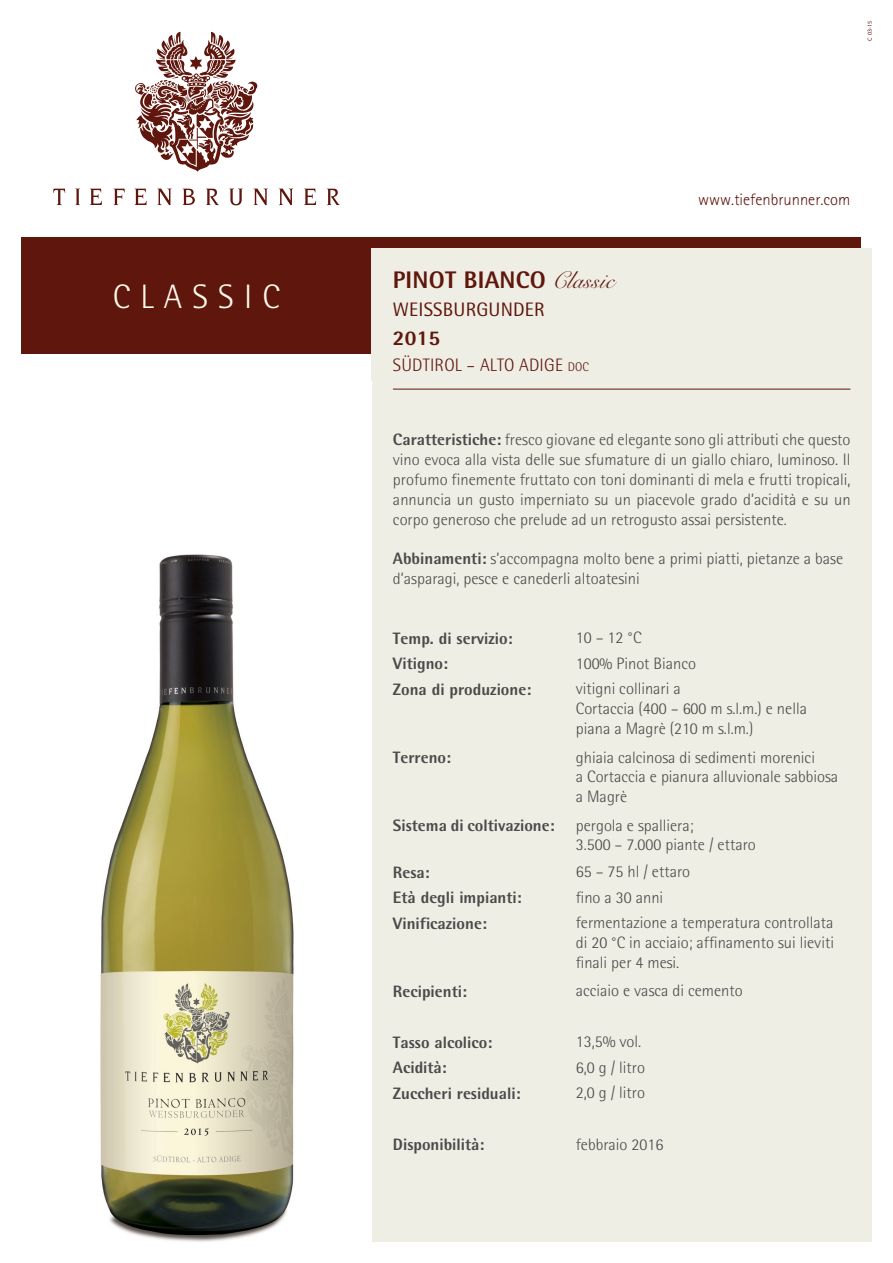
<style>
.page{position:relative;width:893px;height:1263px;background:#fff}
.page>*{position:absolute;margin:0;border:0;box-sizing:border-box;transform-origin:0 0}
.t1{font:300 33.9px "Rotis Semi Sans";letter-spacing:.3em;color:#fefbeb}
.t2{font:800 24px "Rotis Semi Sans";letter-spacing:.01em;color:#5f160c}
.t3{font:800 21px "Rotis Semi Sans";color:#5f160c}
.t4{font:19.5px "Rotis Semi Sans";letter-spacing:.01em;color:#5f160c}
.t5{font:300 18px "Rotis Semi Sans";letter-spacing:.01em;color:#5f160c}
.t6{font:300 16.5px/19.8px "Rotis Semi Sans";color:#4a4a49}
.t7{font:800 16.5px "Rotis Semi Sans";color:#4a4a49}
.t8{font:300 16.5px "Rotis Sans Serif";color:#5f160c}
.t9{font:6px "Myriad Pro";color:#5f160c}
.s1{font-family:"Rose Round Light DTC";font-weight:400}
.s2{font-size:12.6px}
.s3{font-weight:800}
</style>
<div class="page">
<div style="left:21px;top:237px;width:840px;height:117px;background:#5f160c"></div>
<div style="left:372px;top:248px;width:500px;height:994px;background:#efeee5"></div>
<svg style="left:53px;top:188px;width:287px;height:17px"></svg>
<svg style="left:135px;top:32px;width:122px;height:140px"></svg>
<hr style="left:393px;top:389px;width:457px;height:1px;background:#5f160c">
<img style="left:100px;top:554px;width:194px;height:688px">
<h1 class="t1" style="left:113px;top:277px;width:169px">CLASSIC</h1>
<p class="t9" style="left:866px;top:41px;width:22px;rotate:-90deg">C 03-15</p>
<h2 class="t2" style="left:393px;top:265px;width:223px">PINOT BIANCO <span class="s1">Classic</span></h2>
<p class="t4" style="left:393px;top:298px;width:153px">WEISSBURGUNDER</p>
<p class="t3" style="left:393px;top:325px;width:49px">2015</p>
<p class="t5" style="left:393px;top:355px;width:198px">SÜDTIROL – ALTO ADIGE <span class="s2">doc</span></p>
<p class="t8" style="left:698px;top:190px;width:154px">www.tiefenbrunner.com</p>
<p class="t6" style="left:393px;top:430px;width:459px;text-align:justify"><span class="s3">Caratteristiche:</span> fresco giovane ed elegante sono gli attributi che questo vino evoca alla vista delle sue sfumature di un giallo chiaro, luminoso. Il profumo finemente fruttato con toni dominanti di mela e frutti tropicali, annuncia un gusto imperniato su un piacevole grado d’acidità e su un corpo generoso che prelude ad un retrogusto assai persistente.</p>
<p class="t6" style="left:393px;top:549px;width:452px"><span class="s3">Abbinamenti:</span> s’accompagna molto bene a primi piatti, pietanze a base d’asparagi, pesce e canederli altoatesini</p>
<p class="t7" style="left:393px;top:628px;width:121px">Temp. di servizio:</p>
<p class="t6" style="left:576px;top:628px;width:67px">10 – 12 °C</p>
<p class="t7" style="left:393px;top:653px;width:57px">Vitigno:</p>
<p class="t6" style="left:576px;top:653px;width:122px">100% Pinot Bianco</p>
<p class="t7" style="left:393px;top:679px;width:140px">Zona di produzione:</p>
<p class="t6" style="left:576px;top:679px;width:233px">vitigni collinari a<br>Cortaccia (400 – 600 m s.l.m.) e nella piana a Magrè (210 m s.l.m.)</p>
<p class="t7" style="left:393px;top:747px;width:60px">Terreno:</p>
<p class="t6" style="left:576px;top:747px;width:264px">ghiaia calcinosa di sedimenti morenici<br>a Cortaccia e pianura alluvionale sabbiosa a Magrè</p>
<p class="t7" style="left:393px;top:815px;width:163px">Sistema di coltivazione:</p>
<p class="t6" style="left:576px;top:815px;width:182px">pergola e spalliera;<br>3.500 – 7.000 piante / ettaro</p>
<p class="t7" style="left:393px;top:862px;width:38px">Resa:</p>
<p class="t6" style="left:576px;top:862px;width:116px">65 – 75 hl / ettaro</p>
<p class="t7" style="left:393px;top:887px;width:130px">Età degli impianti:</p>
<p class="t6" style="left:576px;top:887px;width:89px">fino a 30 anni</p>
<p class="t7" style="left:393px;top:913px;width:95px">Vinificazione:</p>
<p class="t6" style="left:576px;top:913px;width:260px;text-align:justify">fermentazione a temperatura controllata di 20 °C in acciaio; affinamento sui lieviti finali per 4 mesi.</p>
<p class="t7" style="left:393px;top:981px;width:76px">Recipienti:</p>
<p class="t6" style="left:576px;top:981px;width:169px">acciaio e vasca di cemento</p>
<p class="t7" style="left:393px;top:1032px;width:101px">Tasso alcolico:</p>
<p class="t6" style="left:576px;top:1032px;width:67px">13,5% vol.</p>
<p class="t7" style="left:393px;top:1057px;width:55px">Acidità:</p>
<p class="t6" style="left:576px;top:1057px;width:71px">6,0 g / litro</p>
<p class="t7" style="left:393px;top:1083px;width:129px">Zuccheri residuali:</p>
<p class="t6" style="left:576px;top:1083px;width:71px">2,0 g / litro</p>
<p class="t7" style="left:393px;top:1134px;width:93px">Disponibilità:</p>
<p class="t6" style="left:576px;top:1134px;width:89px">febbraio 2016</p>
</div>
